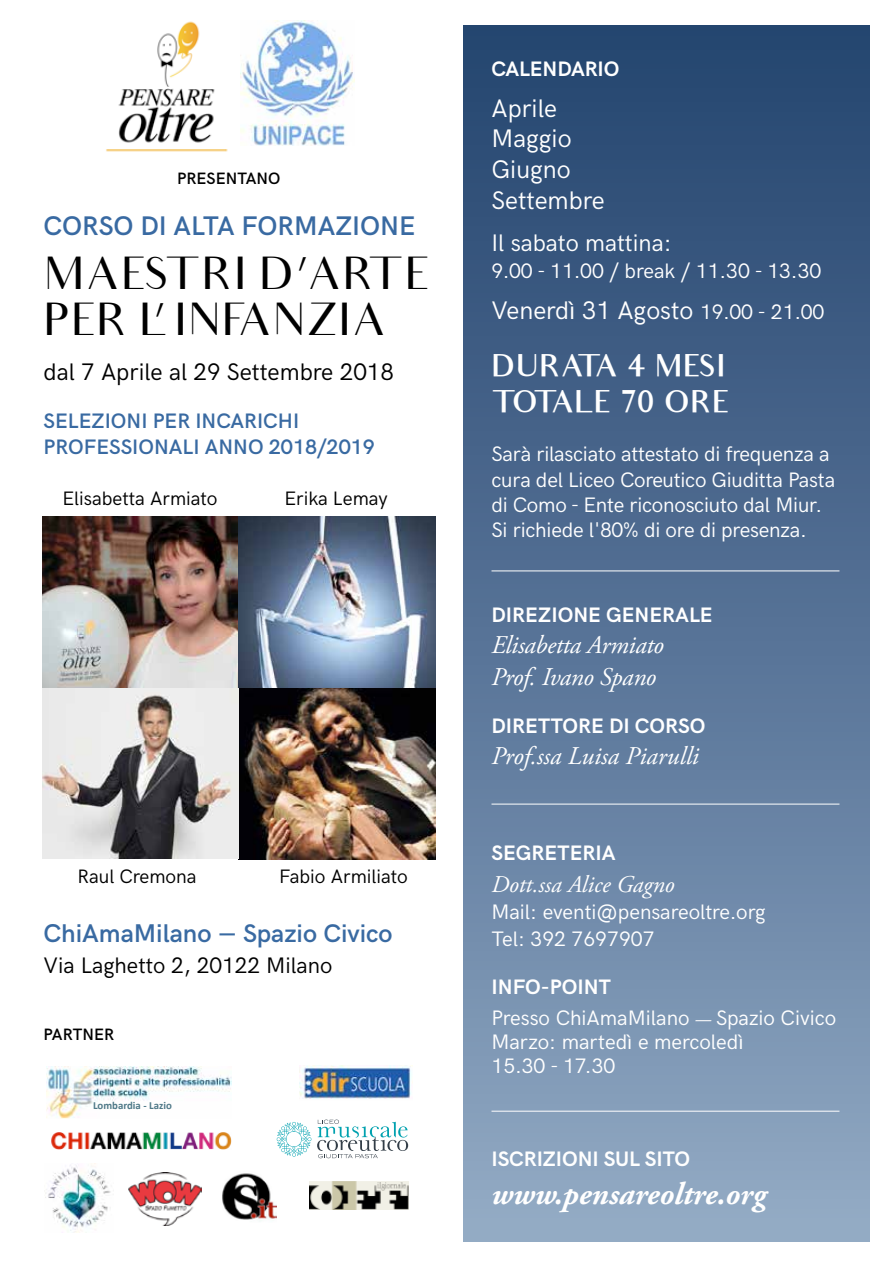
<style>
.page{position:relative;width:893px;height:1263px;background:#fff}
.page>*{position:absolute;margin:0;border:0;box-sizing:border-box;transform-origin:0 0}
.t1{font:45px/45.9px "Audrey";letter-spacing:-.01em;color:#000}
.t2{font:italic 700 31.5px "Adobe Garamond Pro";color:#fff}
.t3{font:500 30px/36px "Audrey";color:#fff}
.t4{font:600 27px "HK Grotesk";color:#396aa2}
.t5{font:italic 25.5px/31.5px "Adobe Garamond Pro";letter-spacing:-.01em;color:#fff}
.t6{font:25.5px/30.6px "HK Grotesk";color:#fff}
.t7{font:600 25.5px "HK Grotesk";color:#396aa2}
.t8{font:24px "HK Grotesk";color:#000}
.t9{font:italic 24px "Adobe Garamond Pro";color:#fff}
.t10{font:24px "HK Grotesk";color:#fff}
.t11{font:22.5px "HK Grotesk";color:#000}
.t12{font:21px/25.2px "HK Grotesk";letter-spacing:-.01em;color:#fff}
.t13{font:700 21px "HK Grotesk";color:#fff}
.t14{font:600 21px/25.8px "HK Grotesk";color:#396aa2}
.t15{font:19.5px "HK Grotesk";color:#000}
.t16{font:600 16.5px "HK Grotesk";color:#000}
.t17{font:700 10.8px "Calibri";color:#4f7988}
.s1{font-size:25.8px}
.s2{font-size:21px}
.s3{font-weight:700}
.s4{font-family:"Adobe Garamond Pro";font-style:italic}
</style>
<div class="page">
<div style="left:464px;top:26px;width:406px;height:1216px;background:linear-gradient(to bottom,#21426d,#91a9c3)"></div>
<img style="left:106px;top:21px;width:122px;height:131px">
<img style="left:241px;top:21px;width:114px;height:125px">
<img style="left:45px;top:1163px;width:66px;height:69px">
<svg style="left:277px;top:1119px;width:131px;height:39px"></svg>
<img style="left:128px;top:1172px;width:73px;height:53px">
<img style="left:310px;top:1181px;width:99px;height:29px">
<img style="left:300px;top:1065px;width:112px;height:34px">
<img style="left:51px;top:1132px;width:180px;height:18px">
<img style="left:222px;top:1173px;width:55px;height:48px">
<img style="left:47px;top:1066px;width:185px;height:53px">
<hr style="left:491px;top:1111px;width:348px;height:1px;background:#fff">
<hr style="left:491px;top:804px;width:348px;height:1px;background:#fff">
<hr style="left:491px;top:570px;width:348px;height:1px;background:#fff">
<img style="left:42px;top:517px;width:394px;height:342px">
<p class="t16" style="left:177px;top:166px;width:105px">PRESENTANO</p>
<p class="t4" style="left:44px;top:205px;width:374px">CORSO DI ALTA FORMAZIONE</p>
<h1 class="t1" style="left:44px;top:252px;width:388px">MAESTRI D’ARTE<br>PER L’ INFANZIA</h1>
<p class="t8" style="left:44px;top:353px;width:352px">dal 7 Aprile al 29 Settembre 2018</p>
<p class="t14" style="left:44px;top:406px;width:333px">SELEZIONI PER INCARICHI<br>PROFESSIONALI ANNO 2018/2019</p>
<p class="t15" style="left:63px;top:483px;width:157px">Elisabetta Armiato</p>
<p class="t15" style="left:285px;top:483px;width:105px">Erika Lemay</p>
<p class="t15" style="left:78px;top:862px;width:120px">Raul Cremona</p>
<p class="t15" style="left:279px;top:862px;width:130px">Fabio Armiliato</p>
<p class="t7" style="left:44px;top:914px;width:350px"><span class="s1">ChiAmaMilano</span> ― Spazio Civico</p>
<p class="t11" style="left:44px;top:948px;width:290px">Via Laghetto 2, 20122 Milano</p>
<p class="t16" style="left:44px;top:1021px;width:72px">PARTNER</p>
<p class="t17" style="left:93px;top:1098px;width:80px">Lombardia - Lazio</p>
<p class="t13" style="left:491px;top:53px;width:129px">CALENDARIO</p>
<p class="t6" style="left:491px;top:91px;width:115px">Aprile<br>Maggio<br>Giugno<br>Settembre</p>
<p class="t10" style="left:491px;top:224px;width:182px">Il sabato mattina:</p>
<p class="t12" style="left:491px;top:256px;width:331px">9.00 - 11.00 / break / 11.30 - 13.30</p>
<p class="t6" style="left:491px;top:293px;width:334px">Venerdì 31 Agosto <span class="s2">19.00 - 21.00</span></p>
<h3 class="t3" style="left:491px;top:349px;width:239px">DURATA 4 MESI<br>TOTALE 70 ORE</h3>
<p class="t12" style="left:491px;top:440px;width:345px">Sarà rilasciato attestato di frequenza a cura del Liceo Coreutico Giuditta Pasta di Como - Ente riconosciuto dal Miur.<br>Si richiede l'80% di ore di presenza.</p>
<p class="t13" style="left:491px;top:599px;width:223px">DIREZIONE GENERALE</p>
<p class="t5" style="left:491px;top:630px;width:174px">Elisabetta Armiato<br>Prof. Ivano Spano</p>
<p class="t13" style="left:491px;top:710px;width:215px">DIRETTORE DI CORSO</p>
<p class="t5" style="left:491px;top:741px;width:209px">Prof.ssa Luisa Piarulli</p>
<p class="t13" style="left:491px;top:837px;width:126px">SEGRETERIA</p>
<p class="t9" style="left:491px;top:869px;width:184px">Dott.ssa Alice Gagno</p>
<p class="t12" style="left:491px;top:896px;width:276px;line-height:27px">Mail: eventi@pensareoltre.org<br>Tel: 392 7697907</p>
<p class="t12" style="left:491px;top:969px;width:346px;line-height:31.5px"><span class="s3">INFO-POINT<br></span>Presso ChiAmaMilano <span class="s4">-</span> Spazio Civico</p>
<p class="t12" style="left:491px;top:1028px;width:254px;line-height:24px">Marzo: martedì e mercoledì<br>15.30 - 17.30</p>
<p class="t13" style="left:491px;top:1143px;width:200px">ISCRIZIONI SUL SITO</p>
<h2 class="t2" style="left:491px;top:1176px;width:276px">www.pensareoltre.org</h2>
</div>
